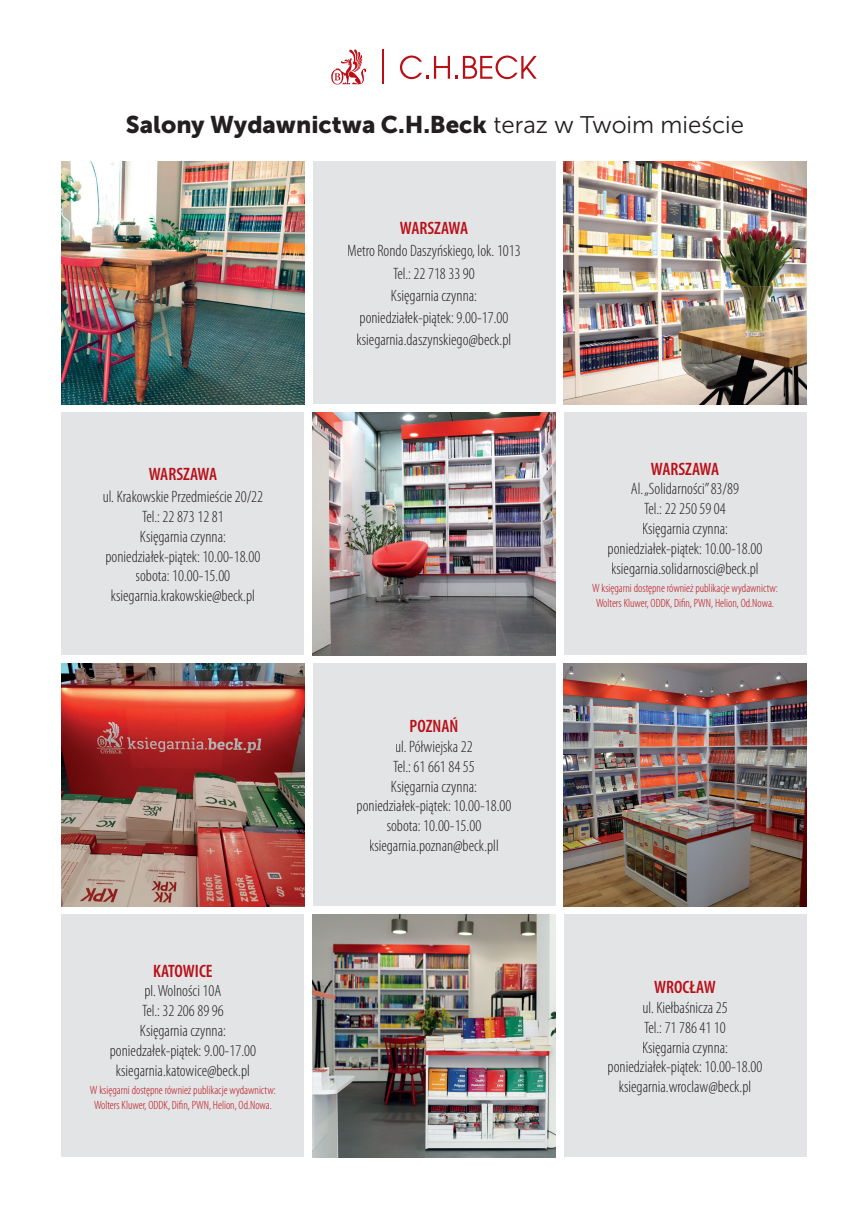
<style>
.page{position:relative;width:868px;height:1221px;background:#fff}
.page>*{position:absolute;margin:0;border:0;box-sizing:border-box;transform-origin:0 0}
.t1{font:24px "Museo Sans 900";color:#231f20}
.t2{font:600 condensed 18px "Myriad Pro";color:#b90f17}
.t3{font:300 condensed 16.5px/19.8px "Myriad Pro";color:#231f20;text-align:center}
.t4{font:300 condensed 12px/14.4px "Myriad Pro";color:#b90f17;text-align:center}
.s1{font-family:"Museo Sans 300"}
</style>
<div class="page">
<img style="left:62px;top:162px;width:242px;height:242px">
<img style="left:62px;top:663px;width:242px;height:243px">
<img style="left:313px;top:412px;width:242px;height:243px">
<img style="left:563px;top:663px;width:243px;height:243px">
<img style="left:563px;top:162px;width:243px;height:242px">
<img style="left:313px;top:914px;width:242px;height:243px">
<div style="left:62px;top:412px;width:242px;height:243px;background:#e3e4e6"></div>
<div style="left:62px;top:914px;width:242px;height:243px;background:#e3e4e6"></div>
<div style="left:563px;top:412px;width:243px;height:243px;background:#e3e4e6"></div>
<div style="left:563px;top:914px;width:243px;height:243px;background:#e3e4e6"></div>
<div style="left:313px;top:162px;width:242px;height:242px;background:#e3e4e6"></div>
<div style="left:313px;top:663px;width:242px;height:243px;background:#e3e4e6"></div>
<svg style="left:331px;top:49px;width:35px;height:35px"></svg>
<svg style="left:400px;top:56px;width:28px;height:23px"></svg>
<svg style="left:434px;top:56px;width:23px;height:23px"></svg>
<svg style="left:463px;top:56px;width:73px;height:23px"></svg>
<hr style="left:382px;top:49px;width:2px;height:35px;background:#b90f17">
<h1 class="t1" style="left:126px;top:111px;width:619px">Salony Wydawnictwa C.H.Beck <span class="s1">teraz w Twoim mieście</span></h1>
<p class="t2" style="left:149px;top:464px;width:70px">WARSZAWA</p>
<p class="t3" style="left:103px;top:487px;width:162px">ul. Krakowskie Przedmieście 20/22<br>Tel.: 22 873 12 81<br>Księgarnia czynna: poniedziałek-piątek: 10.00-18.00 sobota: 10.00-15.00 ksiegarnia.krakowskie@beck.pl</p>
<p class="t2" style="left:153px;top:960px;width:61px">KATOWICE</p>
<p class="t3" style="left:110px;top:981px;width:148px">pl. Wolności 10A<br>Tel.: 32 206 89 96<br>Księgarnia czynna: poniedzałek-piątek: 9.00-17.00 ksiegarnia.katowice@beck.pl</p>
<p class="t4" style="left:90px;top:1083px;width:187px">W księgarni dostępne również publikacje wydawnictw:<br>Wolters Kluwer, ODDK, Difin, PWN, Helion, Od.Nowa.</p>
<p class="t2" style="left:400px;top:218px;width:70px">WARSZAWA</p>
<p class="t3" style="left:347px;top:240px;width:175px;line-height:22.2px">Metro Rondo Daszyńskiego, lok. 1013<br>Tel.: 22 718 33 90<br>Księgarnia czynna: poniedziałek-piątek: 9.00-17.00 ksiegarnia.daszynskiego@beck.pl</p>
<p class="t2" style="left:409px;top:716px;width:50px">POZNAŃ</p>
<p class="t3" style="left:356px;top:737px;width:156px">ul. Półwiejska 22<br>Tel.: 61 661 84 55<br>Księgarnia czynna: poniedziałek-piątek: 10.00-18.00 sobota: 10.00-15.00 ksiegarnia.poznan@beck.pll</p>
<p class="t2" style="left:650px;top:459px;width:70px">WARSZAWA</p>
<p class="t3" style="left:607px;top:479px;width:156px">Al. „Solidarności” 83/89<br>Tel.: 22 250 59 04<br>Księgarnia czynna: poniedziałek-piątek: 10.00-18.00 ksiegarnia.solidarnosci@beck.pl</p>
<p class="t4" style="left:592px;top:581px;width:187px">W księgarni dostępne również publikacje wydawnictw:<br>Wolters Kluwer, ODDK, Difin, PWN, Helion, Od.Nowa.</p>
<p class="t2" style="left:654px;top:977px;width:63px">WROCŁAW</p>
<p class="t3" style="left:607px;top:997px;width:156px">ul. Kiełbaśnicza 25<br>Tel.: 71 786 41 10<br>Księgarnia czynna: poniedziałek-piątek: 10.00-18.00 ksiegarnia.wroclaw@beck.pl</p>
</div>
